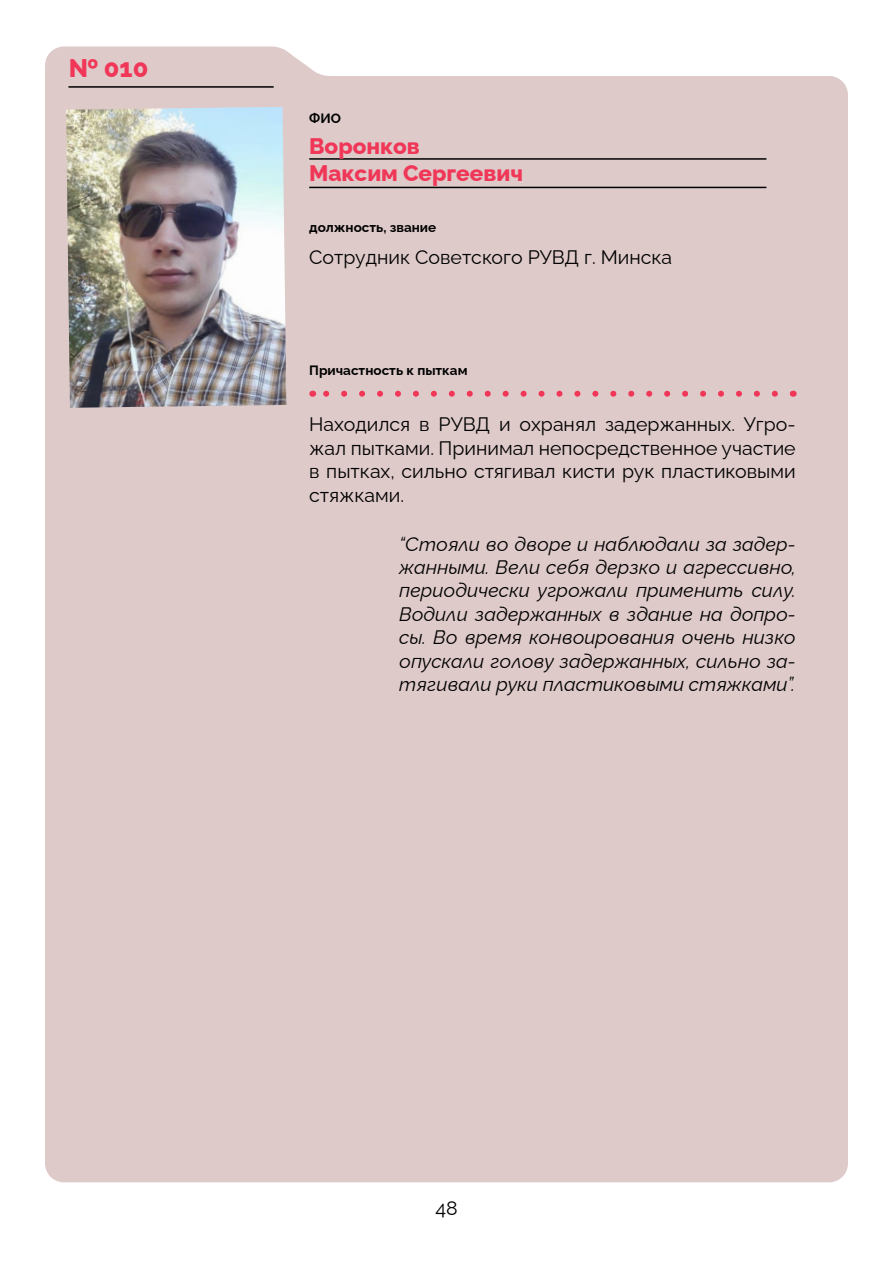
<style>
.page{position:relative;width:893px;height:1263px;background:#fff}
.page>*{position:absolute;margin:0;border:0;box-sizing:border-box;transform-origin:0 0}
.t1{font:800 25.5px "Raleway";color:#f03758}
.t2{font:800 22.5px/27px "Raleway";color:#f03758}
.t3{font:italic 19.5px/23.4px "Raleway";color:#000;text-align:justify}
.t4{font:19.5px/23.4px "Raleway";color:#000;text-align:justify}
.t5{font:700 13.5px "Raleway";color:#000}
</style>
<div class="page">
<div style="left:45px;top:47px;width:803px;height:1135px;background:#dfcaca"></div>
<hr style="left:309px;top:158px;width:457px;height:2px;background:#000">
<hr style="left:68px;top:86px;width:206px;height:2px;background:#000">
<svg style="left:321px;top:391px;width:454px;height:6px;background:#e3a4ac"></svg>
<hr style="left:309px;top:187px;width:457px;height:1px;background:#000">
<img style="left:66px;top:107px;width:220px;height:301px">
<h1 class="t1" style="left:68px;top:48px;width:81px">№ 010</h1>
<p class="t5" style="left:309px;top:107px;width:33px">ФИО</p>
<p class="t2" style="left:309px;top:130px;width:215px">Воронков<br>Максим Сергеевич</p>
<p class="t5" style="left:309px;top:216px;width:129px">должность, звание</p>
<p class="t4" style="left:309px;top:243px;width:364px">Сотрудник Советского РУВД г. Минска</p>
<p class="t5" style="left:309px;top:359px;width:160px">Причастность к пыткам</p>
<p class="t4" style="left:309px;top:411px;width:488px">Находился в РУВД и охранял задержанных. Угро&shy;жал пытками. Принимал непосредственное участие в пытках, сильно стягивал кисти рук пластиковыми стяжками.</p>
<p class="t3" style="left:399px;top:530px;width:398px">“Стояли во дворе и наблюдали за задер&shy;жанными. Вели себя дерзко и агрессивно, периодически угрожали применить силу.<br>Водили задержанных в здание на допро&shy;сы. Во время конвоирования очень низко опускали голову задержанных, сильно за&shy;тягивали руки пластиковыми стяжками”.</p>
<p class="t4" style="left:435px;top:1194px;width:24px">48</p>
</div>
